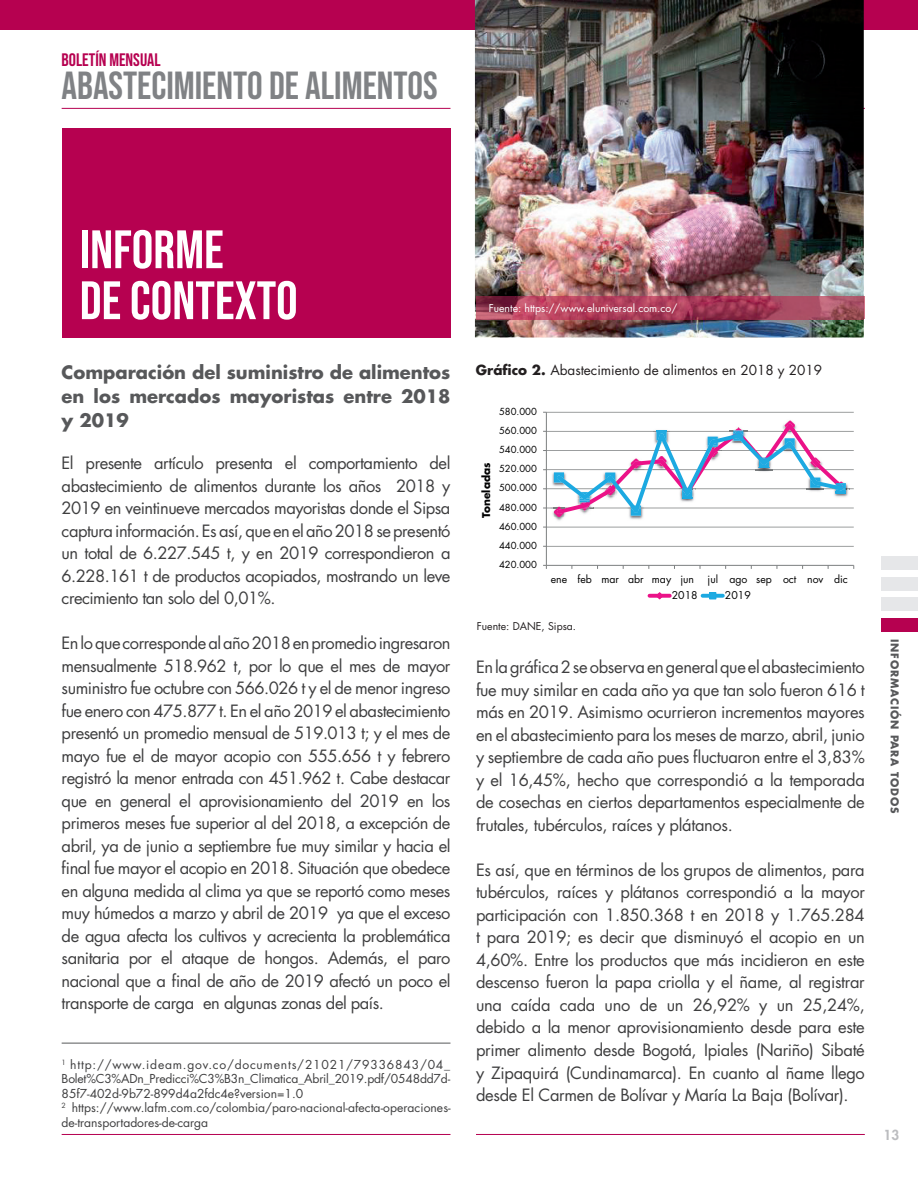
<style>
.page{position:relative;width:918px;height:1188px;background:#fff}
.page>*{position:absolute;margin:0;border:0;box-sizing:border-box;transform-origin:0 0}
.t1{font:54px/51px "Bebas Neue";color:#fff}
.t2{font:39px "Bebas Neue";color:#808285}
.t3{font:700 18px/24px "Futura Std";color:#57585a;text-align:justify}
.t4{font:18px "Bebas Neue";color:#b60150}
.t5{font:16.5px/22.5px "Futura Std";letter-spacing:-.02em;color:#3e3e3f;text-align:justify}
.t6{font:13.5px "Futura Std";color:#231f20}
.t7{font:800 13.5px "Futura Std";color:#bcbdc0}
.t8{font:12px/14.4px "Futura Std";color:#3e3e3f}
.t9{font:10.5px "Futura Std";color:#000001}
.t10{font:10.5px "Futura Std";color:#fff}
.t11{font:700 10.5px "Futura Std";letter-spacing:.075em;color:#57585a}
.t12{font:10.5px "Futura Std";color:#231f20}
.t13{font:700 10.5px "Futura Std";color:#000001}
.t14{font:9.45px "Futura Std";color:#000001}
.s1{font-weight:700}
</style>
<div class="page">
<hr style="left:62px;top:108px;width:388px;height:1px;background:#b60150">
<hr style="left:476px;top:108px;width:389px;height:1px;background:#b60150">
<hr style="left:62px;top:1134px;width:388px;height:1px;background:#b60150">
<hr style="left:476px;top:1134px;width:389px;height:1px;background:#b60150">
<div style="left:0;top:0;width:918px;height:30px;background:#b60150"></div>
<div style="left:881px;top:618px;width:37px;height:14px;background:#b60150"></div>
<div style="left:881px;top:597px;width:37px;height:14px;background:#e6e7e9"></div>
<div style="left:881px;top:577px;width:37px;height:14px;background:#e6e7e9"></div>
<div style="left:881px;top:556px;width:37px;height:14px;background:#e6e7e9"></div>
<div style="left:62px;top:128px;width:388px;height:210px;background:#b60150"></div>
<img style="left:475px;top:0;width:389px;height:338px">
<svg style="left:864px;top:296px;width:1px;height:23px"></svg>
<img style="left:476px;top:296px;width:388px;height:23px">
<hr style="left:62px;top:1043px;width:388px;height:1px;background:#57585a">
<hr style="left:546px;top:412px;width:308px;height:1px;background:#7c7f80">
<hr style="left:546px;top:431px;width:308px;height:1px;background:#7c7f80">
<hr style="left:546px;top:450px;width:308px;height:1px;background:#7c7f80">
<hr style="left:546px;top:469px;width:308px;height:1px;background:#7c7f80">
<hr style="left:546px;top:488px;width:308px;height:1px;background:#7c7f80">
<hr style="left:546px;top:508px;width:308px;height:1px;background:#7c7f80">
<hr style="left:546px;top:527px;width:308px;height:1px;background:#7c7f80">
<hr style="left:546px;top:546px;width:308px;height:1px;background:#7c7f80">
<hr style="left:546px;top:412px;width:1px;height:153px;background:#7c7f80">
<hr style="left:546px;top:565px;width:308px;height:1px;background:#7c7f80">
<img style="left:554px;top:517px;width:10px;height:4px">
<img style="left:629px;top:517px;width:14px;height:3px">
<svg style="left:543px;top:420px;width:307px;height:97px"></svg>
<svg style="left:650px;top:594px;width:20px;height:4px"></svg>
<svg style="left:655px;top:592px;width:9px;height:8px"></svg>
<svg style="left:703px;top:594px;width:20px;height:4px"></svg>
<div style="left:709px;top:592px;width:7px;height:7px;border:1px solid #1ca9e1"></div>
<p class="t4" style="left:62px;top:49px;width:100px">BOLETÍN MENSUAL</p>
<h2 class="t2" style="left:62px;top:63px;width:378px">ABASTECIMIENTO DE ALIMENTOS</h2>
<h1 class="t1" style="left:80px;top:223px;width:219px">INFORME<br>DE CONTEXTO</h1>
<p class="t3" style="left:62px;top:360px;width:390px">Comparación del suministro de alimentos en los mercados mayoristas entre 2018 y 2019</p>
<p class="t5" style="left:62px;top:452px;width:390px">El presente artículo presenta el comportamiento del abastecimiento de alimentos durante los años 2018 y 2019 en veintinueve mercados mayoristas donde el Sipsa captura información. Es así, que en el año 2018 se presentó un total de 6.227.545 t, y en 2019 correspondieron a 6.228.161 t de productos acopiados, mostrando un leve crecimiento tan solo del 0,01%.</p>
<p class="t5" style="left:62px;top:632px;width:390px">En lo que corresponde al año 2018 en promedio ingresaron mensualmente 518.962 t, por lo que el mes de mayor suministro fue octubre con 566.026 t y el de menor ingreso fue enero con 475.877 t. En el año 2019 el abastecimiento presentó un promedio mensual de 519.013 t; y el mes de mayo fue el de mayor acopio con 555.656 t y febrero registró la menor entrada con 451.962 t. Cabe destacar que en general el aprovisionamiento del 2019 en los primeros meses fue superior al del 2018, a excepción de abril, ya de junio a septiembre fue muy similar y hacia el final fue mayor el acopio en 2018. Situación que obedece en alguna medida al clima ya que se reportó como meses muy húmedos a marzo y abril de 2019 ya que el exceso de agua afecta los cultivos y acrecienta la problemática sanitaria por el ataque de hongos. Además, el paro nacional que a final de año de 2019 afectó un poco el transporte de carga en algunas zonas del país.</p>
<p class="t8" style="left:62px;top:1057px;width:391px"><sup>1</sup> http://www.ideam.gov.co/documents/21021/79336843/04_ Bolet%C3%ADn_Predicci%C3%B3n_Climatica_Abril_2019.pdf/0548dd7d-85f7-402d-9b72-899d4a2fdc4e?version=1.0<br><sup>2</sup> https://www.lafm.com.co/colombia/paro-nacional-afecta-operaciones&shy;de-transportadores-de-carga</p>
<p class="t10" style="left:489px;top:301px;width:190px">Fuente: https://www.eluniversal.com.co/</p>
<p class="t6" style="left:476px;top:361px;width:348px"><span class="s1">Gráfico 2.</span> Abastecimiento de alimentos en 2018 y 2019</p>
<p class="t14" style="left:499px;top:405px;width:39px">580.000</p>
<p class="t14" style="left:499px;top:424px;width:39px">560.000</p>
<p class="t13" style="left:479px;top:518px;width:58px;rotate:-90deg">Toneladas</p>
<p class="t14" style="left:499px;top:444px;width:39px">540.000</p>
<p class="t14" style="left:499px;top:463px;width:39px">520.000</p>
<p class="t14" style="left:499px;top:482px;width:39px">500.000</p>
<p class="t14" style="left:499px;top:501px;width:39px">480.000</p>
<p class="t14" style="left:499px;top:520px;width:39px">460.000</p>
<p class="t14" style="left:499px;top:539px;width:39px">440.000</p>
<p class="t14" style="left:499px;top:558px;width:39px">420.000</p>
<p class="t9" style="left:551px;top:572px;width:145px">ene feb mar abr may jun</p>
<p class="t9" style="left:708px;top:572px;width:142px">jul ago sep oct nov dic</p>
<p class="t9" style="left:672px;top:588px;width:27px">2018</p>
<p class="t9" style="left:725px;top:588px;width:27px">2019</p>
<p class="t12" style="left:477px;top:619px;width:101px">Fuente: DANE, Sipsa.</p>
<p class="t5" style="left:476px;top:656px;width:390px">En la gráfica 2 se observa en general que el abastecimiento fue muy similar en cada año ya que tan solo fueron 616 t más en 2019. Asimismo ocurrieron incrementos mayores en el abastecimiento para los meses de marzo, abril, junio y septiembre de cada año pues fluctuaron entre el 3,83% y el 16,45%, hecho que correspondió a la temporada de cosechas en ciertos departamentos especialmente de frutales, tubérculos, raíces y plátanos.</p>
<p class="t5" style="left:476px;top:859px;width:390px">Es así, que en términos de los grupos de alimentos, para tubérculos, raíces y plátanos correspondió a la mayor participación con 1.850.368 t en 2018 y 1.765.284 t para 2019; es decir que disminuyó el acopio en un 4,60%. Entre los productos que más incidieron en este descenso fueron la papa criolla y el ñame, al registrar una caída cada uno de un 26,92% y un 25,24%, debido a la menor aprovisionamiento desde para este primer alimento desde Bogotá, Ipiales (Nariño) Sibaté y Zipaquirá (Cundinamarca). En cuanto al ñame llego desde El Carmen de Bolívar y María La Baja (Bolívar).</p>
<p class="t11" style="left:902px;top:639px;width:176px;rotate:90deg">INFORMACIÓN PARA TODOS</p>
<p class="t7" style="left:884px;top:1127px;width:17px">13</p>
</div>
